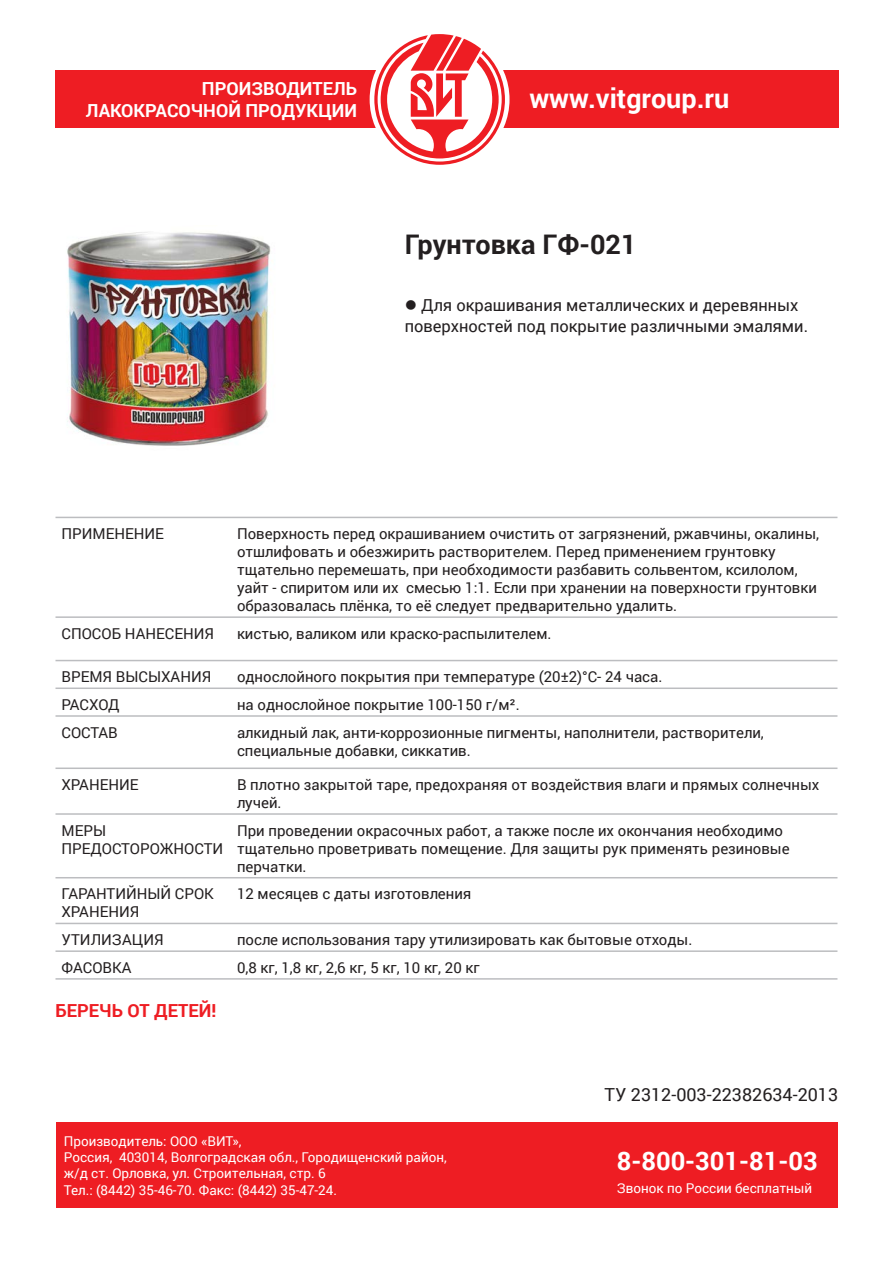
<style>
.page{position:relative;width:893px;height:1263px;background:#fff}
.page>*{position:absolute;margin:0;border:0;box-sizing:border-box;transform-origin:0 0}
.t1{font:700 27px "Roboto";color:#fff}
.t2{font:700 27px "Roboto";color:#231f20}
.t3{font:700 25.5px "Roboto";color:#fff}
.t4{font:700 18px "Roboto";color:#fff}
.t5{font:18px "Roboto";color:#231f20}
.t6{font:700 18px "Roboto";color:#ee1d23}
.t7{font:16.5px/21px "Roboto";color:#231f20}
.t8{font:15px/18px "Roboto";color:#231f20}
.t9{font:13.5px/16.2px "Roboto";color:#fff}
</style>
<div class="page">
<div style="left:56px;top:71px;width:783px;height:57px;background:#ee1d23"></div>
<div style="left:370px;top:29px;width:139px;height:140px;background:#fff;border-radius:50%"></div>
<svg style="left:374px;top:34px;width:131px;height:131px"></svg>
<div style="left:56px;top:1123px;width:782px;height:85px;background:#ee1d23"></div>
<hr style="left:56px;top:517px;width:175px;height:1px;background:#bcbdc0">
<hr style="left:231px;top:517px;width:606px;height:1px;background:#bcbdc0">
<hr style="left:56px;top:616px;width:175px;height:2px;background:#bcbdc0">
<hr style="left:231px;top:616px;width:606px;height:2px;background:#bcbdc0">
<hr style="left:56px;top:660px;width:175px;height:1px;background:#bcbdc0">
<hr style="left:231px;top:660px;width:606px;height:1px;background:#bcbdc0">
<hr style="left:56px;top:687px;width:175px;height:2px;background:#bcbdc0">
<hr style="left:231px;top:687px;width:606px;height:2px;background:#bcbdc0">
<hr style="left:56px;top:715px;width:175px;height:2px;background:#bcbdc0">
<hr style="left:231px;top:715px;width:606px;height:2px;background:#bcbdc0">
<hr style="left:56px;top:767px;width:175px;height:2px;background:#bcbdc0">
<hr style="left:231px;top:767px;width:606px;height:2px;background:#bcbdc0">
<hr style="left:56px;top:813px;width:175px;height:2px;background:#bcbdc0">
<hr style="left:231px;top:813px;width:606px;height:2px;background:#bcbdc0">
<hr style="left:56px;top:877px;width:175px;height:1px;background:#bcbdc0">
<hr style="left:231px;top:877px;width:606px;height:1px;background:#bcbdc0">
<hr style="left:56px;top:923px;width:175px;height:1px;background:#bcbdc0">
<hr style="left:231px;top:923px;width:606px;height:1px;background:#bcbdc0">
<hr style="left:56px;top:950px;width:175px;height:2px;background:#bcbdc0">
<hr style="left:231px;top:950px;width:606px;height:2px;background:#bcbdc0">
<hr style="left:56px;top:978px;width:175px;height:2px;background:#bcbdc0">
<hr style="left:231px;top:978px;width:606px;height:2px;background:#bcbdc0">
<img style="left:67px;top:232px;width:204px;height:214px">
<p class="t4" style="left:202px;top:78px;width:157px">ПРОИЗВОДИТЕЛЬ</p>
<p class="t4" style="left:86px;top:100px;width:273px">ЛАКОКРАСОЧНОЙ ПРОДУКЦИИ</p>
<p class="t1" style="left:529px;top:83px;width:201px">www.vitgroup.ru</p>
<p class="t2" style="left:405px;top:228px;width:233px">Грунтовка ГФ-021</p>
<p class="t7" style="left:405px;top:295px;width:405px">● Для окрашивания металлических и деревянных поверхностей под покрытие различными эмалями.</p>
<p class="t8" style="left:62px;top:525px;width:104px">ПРИМЕНЕНИЕ</p>
<p class="t8" style="left:237px;top:525px;width:584px">Поверхность перед окрашиванием очистить от загрязнений, ржавчины, окалины, отшлифовать и обезжирить растворителем. Перед применением грунтовку тщательно перемешать, при необходимости разбавить сольвентом, ксилолом, уайт - спиритом или их смесью 1:1. Если при хранении на поверхности грунтовки образовалась плёнка, то её следует предварительно удалить.</p>
<p class="t8" style="left:62px;top:625px;width:154px">СПОСОБ НАНЕСЕНИЯ</p>
<p class="t8" style="left:237px;top:625px;width:316px">кистью, валиком или краско-распылителем.</p>
<p class="t8" style="left:62px;top:668px;width:151px">ВРЕМЯ ВЫСЫХАНИЯ</p>
<p class="t8" style="left:237px;top:668px;width:427px">однослойного покрытия при температуре (20±2)°С- 24 часа.</p>
<p class="t8" style="left:62px;top:696px;width:60px">РАСХОД</p>
<p class="t8" style="left:237px;top:696px;width:284px">на однослойное покрытие 100-150 г/м².</p>
<p class="t8" style="left:62px;top:723px;width:58px">СОСТАВ</p>
<p class="t8" style="left:237px;top:723px;width:528px">алкидный лак, анти-коррозионные пигменты, наполнители, растворители, специальные добавки, сиккатив.</p>
<p class="t8" style="left:62px;top:776px;width:79px">ХРАНЕНИЕ</p>
<p class="t8" style="left:237px;top:776px;width:584px">В плотно закрытой таре, предохраняя от воздействия влаги и прямых солнечных лучей.</p>
<p class="t8" style="left:62px;top:821px;width:163px">МЕРЫ<br>ПРЕДОСТОРОЖНОСТИ</p>
<p class="t8" style="left:237px;top:821px;width:554px">При проведении окрасочных работ, а также после их окончания необходимо тщательно проветривать помещение. Для защиты рук применять резиновые перчатки.</p>
<p class="t8" style="left:62px;top:885px;width:154px">ГАРАНТИЙНЫЙ СРОК<br>ХРАНЕНИЯ</p>
<p class="t8" style="left:237px;top:885px;width:236px">12 месяцев с даты изготовления</p>
<p class="t8" style="left:62px;top:931px;width:104px">УТИЛИЗАЦИЯ</p>
<p class="t8" style="left:237px;top:931px;width:457px">после использования тару утилизировать как бытовые отходы.</p>
<p class="t8" style="left:62px;top:959px;width:72px">ФАСОВКА</p>
<p class="t8" style="left:237px;top:959px;width:244px">0,8 кг, 1,8 кг, 2,6 кг, 5 кг, 10 кг, 20 кг</p>
<p class="t6" style="left:56px;top:1000px;width:162px">БЕРЕЧЬ ОТ ДЕТЕЙ!</p>
<p class="t9" style="left:64px;top:1133px;width:179px">Производитель: ООО «ВИТ»,</p>
<p class="t9" style="left:64px;top:1149px;width:384px">Россия, 403014, Волгоградская обл., Городищенский район, ж/д ст. Орловка, ул. Строительная, стр. 6</p>
<p class="t9" style="left:64px;top:1182px;width:275px">Тел.: (8442) 35-46-70. Факс: (8442) 35-47-24.</p>
<p class="t5" style="left:604px;top:1084px;width:235px">ТУ 2312-003-22382634-2013</p>
<p class="t3" style="left:617px;top:1146px;width:202px">8-800-301-81-03</p>
<p class="t9" style="left:617px;top:1180px;width:197px">Звонок по России бесплатный</p>
</div>
